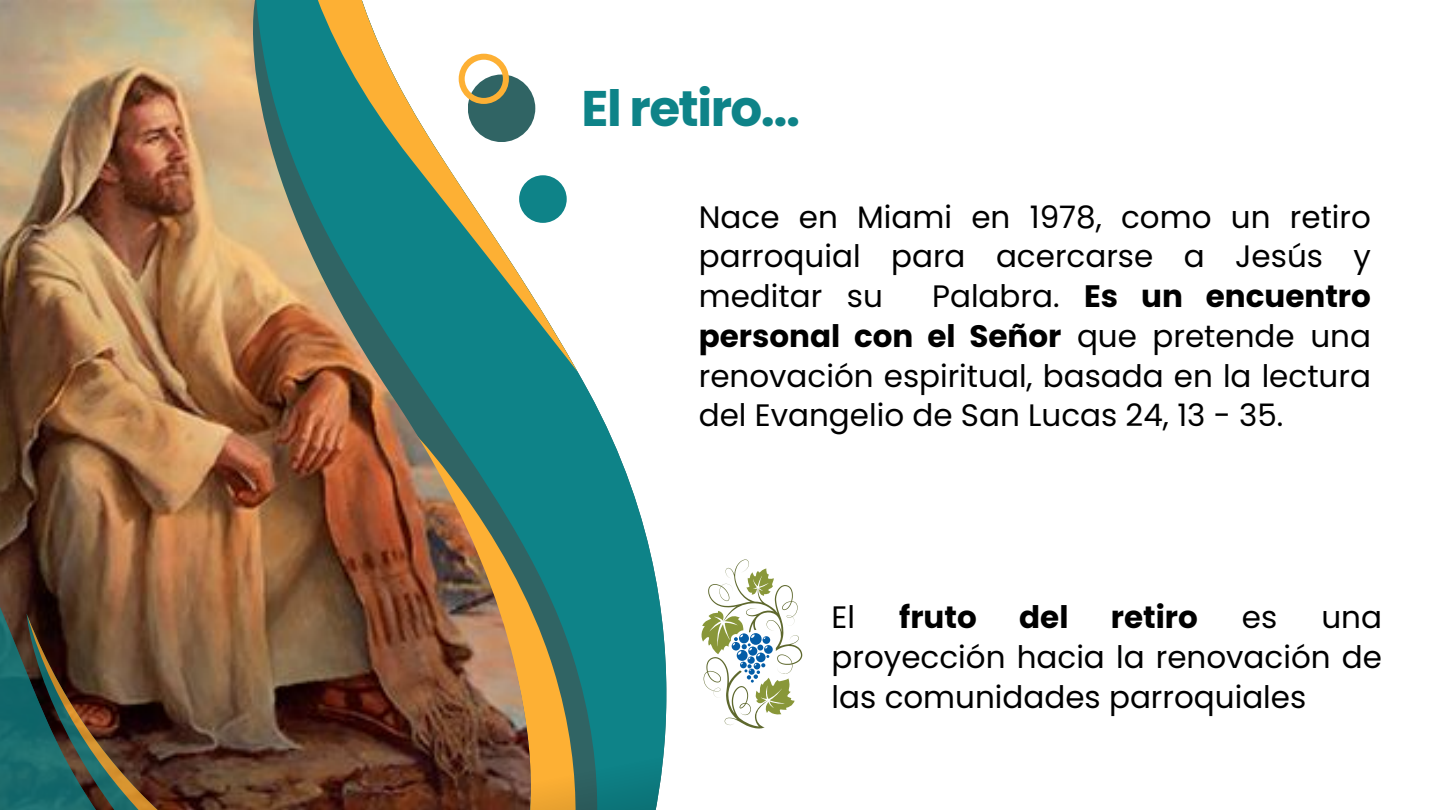
<style>
.page{position:relative;width:1440px;height:810px;background:#fff}
.page>*{position:absolute;margin:0;border:0;box-sizing:border-box;transform-origin:0 0}
.t1{font:700 50px "Poppins";letter-spacing:-.03em;color:#0e8388}
.t2{font:31px/39.8px "Poppins";color:#000;text-align:justify}
.t3{font:700 31px "Poppins";color:#000}
.s1{font-weight:700}
</style>
<div class="page">
<svg style="left:578px;top:372px;width:169px;height:362px"></svg>
<svg style="left:531px;top:396px;width:80px;height:338px;background:#2e857c"></svg>
<svg style="left:531px;top:92px;width:47px;height:319px"></svg>
<svg style="left:531px;top:734px;width:135px;height:76px;background:#648c68"></svg>
<div style="left:519px;top:175px;width:48px;height:48px;background:#0e8388;border-radius:50%"></div>
<img style="left:0;top:0;width:531px;height:810px">
<svg style="left:0;top:250px;width:314px;height:560px;background:#956845"></svg>
<img style="left:0;top:255px;width:308px;height:555px">
<svg style="left:0;top:607px;width:300px;height:203px;background:#554c3a"></svg>
<svg style="left:699px;top:560px;width:103px;height:169px"></svg>
<p class="t1" style="left:582px;top:73px;width:220px">El retiro...</p>
<p class="t2" style="left:699px;top:197px;width:674px">Nace en Miami en 1978, como un retiro parroquial para acercarse a Jesús y meditar su</p>
<p class="t2" style="left:699px;top:276px;width:674px;text-indent:233px">Palabra. <span class="s1">Es un encuentro personal con el Señor</span> que pretende una renovación espiritual, basada en la lectura del Evangelio de San Lucas 24, 13 - 35.</p>
<p class="t2" style="left:832px;top:598px;width:25px">El</p>
<p class="t3" style="left:899px;top:596px;width:79px">fruto</p>
<p class="t3" style="left:1019px;top:596px;width:51px">del</p>
<p class="t3" style="left:1111px;top:596px;width:89px">retiro</p>
<p class="t2" style="left:1242px;top:598px;width:37px">es</p>
<p class="t2" style="left:832px;top:598px;width:552px;text-indent:490px">una proyección hacia la renovación de las comunidades parroquiales</p>
</div>
